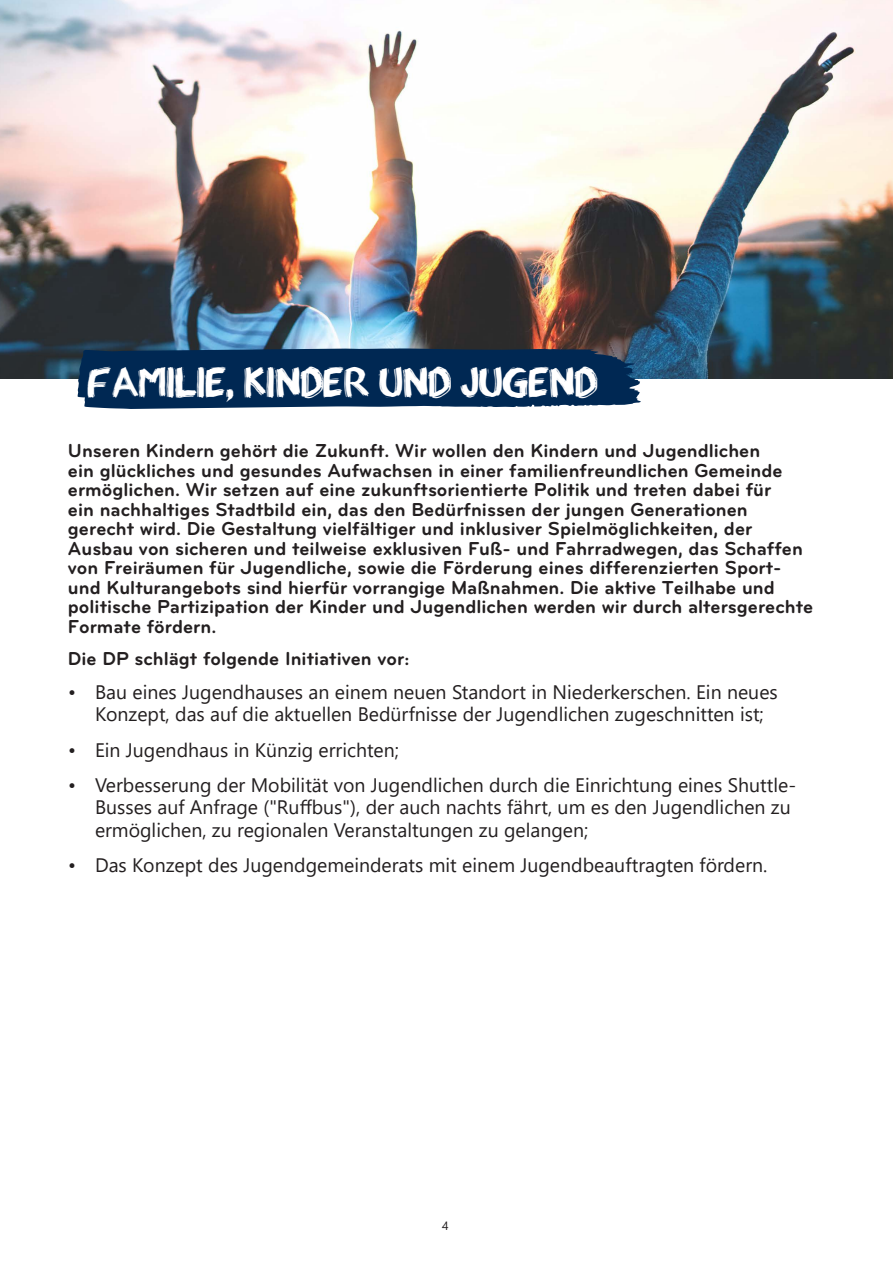
<style>
.page{position:relative;width:893px;height:1263px;background:#fff}
.page>*{position:absolute;margin:0;border:0;box-sizing:border-box;transform-origin:0 0}
.t1{font:38.85px "appopaint";letter-spacing:-.01em;color:#fff}
.t2{font:700 19.5px/19.5px "Bryant Pro";color:#231f20}
.t3{font:19.5px/22.5px "Segoe UI";color:#231f20}
.t4{font:12px "Segoe UI";color:#231f20}
</style>
<div class="page">
<img style="left:0;top:0;width:893px;height:378px">
<svg style="left:77px;top:348px;width:564px;height:61px;background:#0d335b"></svg>
<h1 class="t1" style="left:88px;top:358px;width:512px">FAMILIE, KINDER UND JUGEND</h1>
<p class="t2" style="left:68px;top:441px;width:747px">Unseren Kindern gehört die Zukunft. Wir wollen den Kindern und Jugendlichen<br>ein glückliches und gesundes Aufwachsen in einer familienfreundlichen Gemeinde ermöglichen. Wir setzen auf eine zukunftsorientierte Politik und treten dabei für<br>ein nachhaltiges Stadtbild ein, das den Bedürfnissen der jungen Generationen gerecht wird. Die Gestaltung vielfältiger und inklusiver Spielmöglichkeiten, der Ausbau von sicheren und teilweise exklusiven Fuß- und Fahrradwegen, das Schaffen von Freiräumen für Jugendliche, sowie die Förderung eines differenzierten Sport&shy;und Kulturangebots sind hierfür vorrangige Maßnahmen. Die aktive Teilhabe und politische Partizipation der Kinder und Jugendlichen werden wir durch altersgerechte Formate fördern.</p>
<p class="t2" style="left:68px;top:649px;width:343px">Die DP schlägt folgende Initiativen vor:</p>
<p class="t3" style="left:95px;top:679px;width:684px;text-indent:-27px">• Bau eines Jugendhauses an einem neuen Standort in Niederkerschen. Ein neues<br>Konzept, das auf die aktuellen Bedürfnisse der Jugendlichen zugeschnitten ist;</p>
<p class="t3" style="left:68px;top:737px;width:333px">• Ein Jugendhaus in Künzig errichten;</p>
<p class="t3" style="left:95px;top:772px;width:703px;text-indent:-27px">• Verbesserung der Mobilität von Jugendlichen durch die Einrichtung eines Shuttle-<br>Busses auf Anfrage ("Ruffbus"), der auch nachts fährt, um es den Jugendlichen zu ermöglichen, zu regionalen Veranstaltungen zu gelangen;</p>
<p class="t3" style="left:68px;top:852px;width:701px">• Das Konzept des Jugendgemeinderats mit einem Jugendbeauftragten fördern.</p>
<p class="t4" style="left:442px;top:1214px;width:8px">4</p>
</div>
